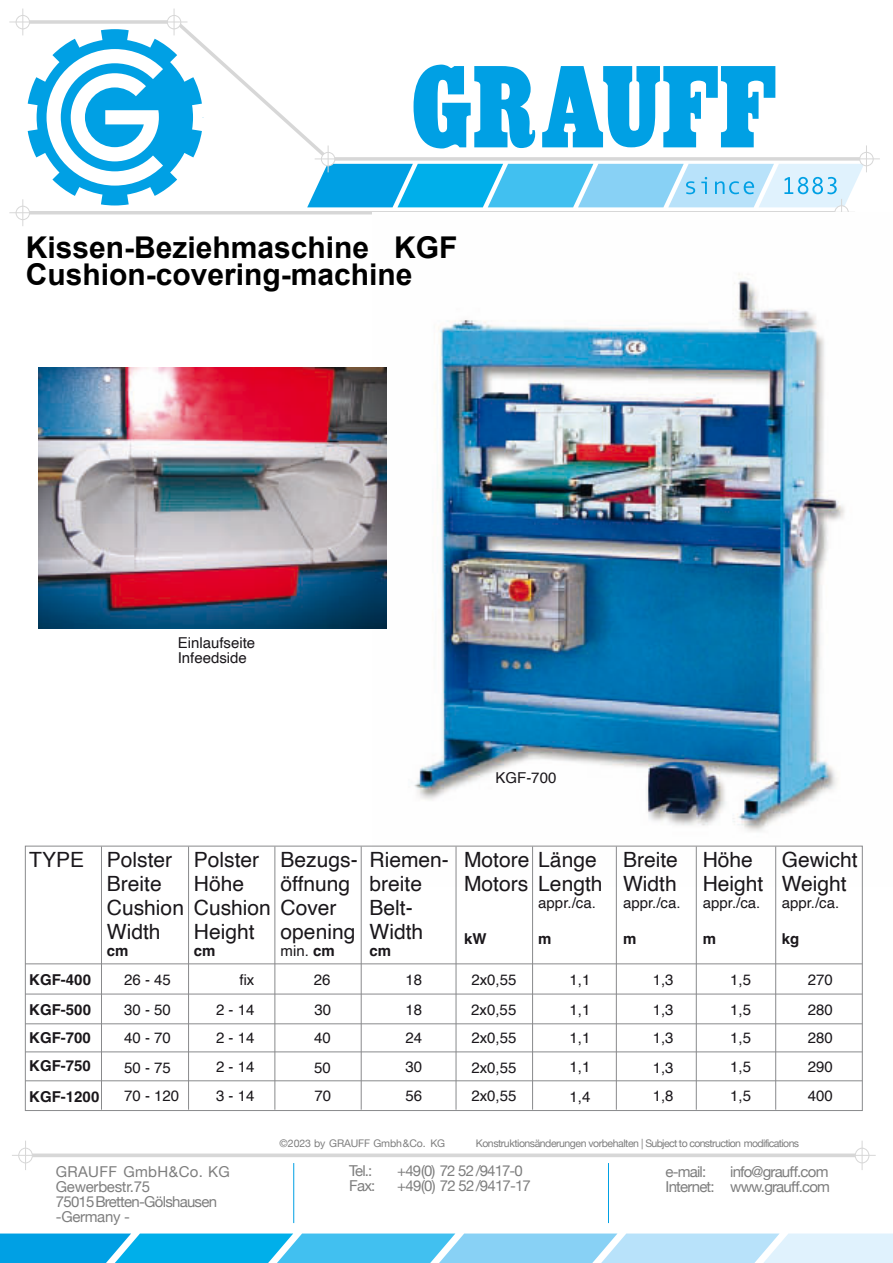
<style>
.page{position:relative;width:893px;height:1263px;background:#fff}
.page>*{position:absolute;margin:0;border:0;box-sizing:border-box;transform-origin:0 0}
.t1{font:700 30px/27px "Arial";color:#000}
.t2{font:21px/24px "Helvetica";color:#1a171b}
.t3{font:15px/30.6px "Helvetica";color:#1a171b}
.t4{font:15px/15px "Helvetica Neue";letter-spacing:-.05em;color:#7e7e7e;text-align:right}
.t5{font:15px/15px "Helvetica Neue";letter-spacing:-.02em;color:#7e7e7e}
.t6{font:700 15px/30.6px "Helvetica";color:#1a171b}
.t7{font:10.5px "Helvetica Neue";letter-spacing:-.045em;color:#7e7e7e}
.t8{font:10.5px "Helvetica Neue";letter-spacing:-.01em;color:#7e7e7e}
.s1{font-weight:700}
</style>
<div class="page">
<svg style="left:203px;top:44px;width:242px;height:98px"></svg>
<svg style="left:0;top:1233px;width:893px;height:30px;background:#6eccf2"></svg>
<hr style="left:23px;top:211px;width:819px;height:3px;background:#d7d7d7">
<svg style="left:9px;top:9px;width:194px;height:217px"></svg>
<svg style="left:33px;top:1153px;width:822px;height:4px;background:#dcdcdc"></svg>
<div style="left:19px;top:1148px;width:14px;height:15px;border:1px solid #d7d7d7;border-radius:50%"></div>
<svg style="left:12px;top:1155px;width:27px;height:1px"></svg>
<hr style="left:25px;top:1140px;width:1px;height:30px;background:#d7d7d7">
<svg style="left:855px;top:1148px;width:14px;height:15px"></svg>
<div style="left:855px;top:1148px;width:14px;height:15px;border:1px solid #d7d7d7;border-radius:50%"></div>
<svg style="left:848px;top:1155px;width:28px;height:1px"></svg>
<hr style="left:862px;top:1140px;width:1px;height:30px;background:#d7d7d7">
<hr style="left:293px;top:1163px;width:1px;height:60px;background:#00a0e4">
<hr style="left:608px;top:1163px;width:1px;height:60px;background:#00a0e4">
<svg style="left:307px;top:65px;width:573px;height:150px"></svg>
<img style="left:373px;top:213px;width:507px;height:674px">
<hr style="left:25px;top:963px;width:837px;height:1px;background:#898a8c">
<hr style="left:25px;top:994px;width:837px;height:1px;background:#898a8c">
<hr style="left:101px;top:846px;width:1px;height:264px;background:#898a8c">
<hr style="left:188px;top:846px;width:1px;height:264px;background:#898a8c">
<hr style="left:361px;top:846px;width:1px;height:264px;background:#898a8c">
<hr style="left:532px;top:846px;width:1px;height:264px;background:#898a8c">
<hr style="left:616px;top:846px;width:1px;height:264px;background:#898a8c">
<hr style="left:696px;top:846px;width:1px;height:264px;background:#898a8c">
<hr style="left:775px;top:846px;width:1px;height:264px;background:#898a8c">
<hr style="left:275px;top:846px;width:1px;height:264px;background:#898a8c">
<hr style="left:456px;top:846px;width:1px;height:264px;background:#898a8c">
<hr style="left:25px;top:1023px;width:837px;height:1px;background:#898a8c">
<hr style="left:25px;top:1052px;width:837px;height:1px;background:#898a8c">
<hr style="left:25px;top:1080px;width:837px;height:1px;background:#898a8c">
<img style="left:39px;top:368px;width:348px;height:261px">
<h1 class="t1" style="left:26px;top:237px;width:433px">Kissen-Beziehmaschine KGF<br>Cushion-covering-machine</h1>
<p class="t3" style="left:178px;top:636px;width:79px;line-height:15px">Einlaufseite<br>Infeedside</p>
<p class="t3" style="left:495px;top:763px;width:62px">KGF-700</p>
<h2 class="t2" style="left:782px;top:849px;width:77px">Gewicht<br>Weight</h2>
<p class="t3" style="left:782px;top:889px;width:59px">appr./ca.</p>
<p class="t6" style="left:782px;top:925px;width:19px">kg</p>
<h2 class="t2" style="left:703px;top:849px;width:62px">Höhe<br>Height</h2>
<p class="t3" style="left:703px;top:889px;width:59px">appr./ca.</p>
<p class="t6" style="left:703px;top:925px;width:15px">m</p>
<h2 class="t2" style="left:107px;top:849px;width:79px;text-indent:-78px">TYPE Polster<br>Breite<br>Cushion<br>Width</h2>
<p class="t6" style="left:107px;top:937px;width:23px">cm</p>
<h2 class="t2" style="left:194px;top:849px;width:79px">Polster<br>Höhe<br>Cushion<br>Height</h2>
<p class="t6" style="left:194px;top:937px;width:23px">cm</p>
<h2 class="t2" style="left:281px;top:849px;width:79px">Bezugs&shy;öffnung<br>Cover opening</h2>
<p class="t3" style="left:281px;top:937px;width:56px">min. <span class="s1">cm</span></p>
<h2 class="t2" style="left:369px;top:849px;width:81px">Riemen&shy;breite<br>Belt-<br>Width</h2>
<p class="t6" style="left:369px;top:937px;width:23px">cm</p>
<p class="t3" style="left:405px;top:965px;width:18px">18<br>18</p>
<p class="t3" style="left:405px;top:1023px;width:18px">24</p>
<h2 class="t2" style="left:464px;top:849px;width:134px">Motore Länge<br>Motors</h2>
<h2 class="t2" style="left:623px;top:849px;width:56px">Breite<br>Width</h2>
<p class="t3" style="left:623px;top:889px;width:59px">appr./ca.</p>
<p class="t6" style="left:623px;top:925px;width:15px">m</p>
<h2 class="t2" style="left:538px;top:873px;width:66px">Length</h2>
<p class="t3" style="left:538px;top:889px;width:59px">appr./ca.</p>
<p class="t6" style="left:538px;top:925px;width:15px">m</p>
<p class="t6" style="left:464px;top:925px;width:24px">kW</p>
<p class="t6" style="left:29px;top:965px;width:63px">KGF-400<br>KGF-500</p>
<p class="t3" style="left:124px;top:965px;width:48px">26 - 45<br>30 - 50</p>
<p class="t3" style="left:239px;top:965px;width:16px">fix</p>
<p class="t3" style="left:314px;top:965px;width:18px">26</p>
<p class="t3" style="left:471px;top:965px;width:47px">2x0,55</p>
<p class="t3" style="left:570px;top:965px;width:22px">1,1</p>
<p class="t3" style="left:653px;top:965px;width:22px">1,3</p>
<p class="t3" style="left:730px;top:965px;width:22px">1,5</p>
<p class="t3" style="left:808px;top:965px;width:27px">270</p>
<p class="t3" style="left:216px;top:995px;width:40px">2-14</p>
<p class="t3" style="left:314px;top:995px;width:18px">30</p>
<p class="t3" style="left:471px;top:995px;width:47px">2x0,55</p>
<p class="t3" style="left:570px;top:995px;width:22px">1,1</p>
<p class="t3" style="left:653px;top:995px;width:22px">1,3</p>
<p class="t3" style="left:730px;top:995px;width:22px">1,5</p>
<p class="t3" style="left:808px;top:995px;width:27px">280</p>
<p class="t6" style="left:29px;top:1023px;width:63px">KGF-700</p>
<p class="t3" style="left:124px;top:1024px;width:48px">40 - 70</p>
<p class="t3" style="left:216px;top:1024px;width:40px">2-14</p>
<p class="t3" style="left:314px;top:1024px;width:18px">40</p>
<p class="t3" style="left:471px;top:1024px;width:47px">2x0,55</p>
<p class="t3" style="left:570px;top:1024px;width:22px">1,1</p>
<p class="t3" style="left:653px;top:1024px;width:22px">1,3</p>
<p class="t3" style="left:730px;top:1024px;width:22px">1,5</p>
<p class="t3" style="left:808px;top:1024px;width:27px">280</p>
<p class="t6" style="left:29px;top:1051px;width:72px">KGF-750<br>KGF-1200</p>
<p class="t3" style="left:124px;top:1054px;width:57px;line-height:28.8px">50 - 75<br>70 - 120</p>
<p class="t3" style="left:216px;top:1054px;width:40px;line-height:28.5px">2-14<br>3-14</p>
<p class="t3" style="left:314px;top:1054px;width:18px;line-height:28.8px">50<br>70</p>
<p class="t3" style="left:405px;top:1054px;width:18px;line-height:28.5px">30<br>56</p>
<p class="t3" style="left:471px;top:1054px;width:47px;line-height:28.2px">2x0,55<br>2x0,55</p>
<p class="t3" style="left:570px;top:1053px;width:22px;line-height:29.4px">1,1<br>1,4</p>
<p class="t3" style="left:653px;top:1054px;width:22px;line-height:27.9px">1,3<br>1,8</p>
<p class="t3" style="left:730px;top:1053px;width:22px;line-height:28.7px">1,5<br>1,5</p>
<p class="t3" style="left:808px;top:1054px;width:27px;line-height:28.7px">290<br>400</p>
<p class="t8" style="left:280px;top:1137px;width:167px">©2023 by GRAUFF Gmbh&amp;Co. KG</p>
<p class="t7" style="left:476px;top:1137px;width:325px">Konstruktionsänderungen vorbehalten | Subject to construction modifications</p>
<p class="t4" style="left:666px;top:1164px;width:42px">e-mail:</p>
<p class="t5" style="left:56px;top:1164px;width:176px">GRAUFF GmbH&amp;Co. KG<br>Gewerbestr.75<br>75015Bretten-Gölshausen -Germany -</p>
<p class="t4" style="left:349px;top:1162px;width:25px">Tel.:</p>
<p class="t4" style="left:397px;top:1162px;width:127px">+49(0) 72 52 /9417-0</p>
<p class="t4" style="left:666px;top:1164px;width:166px">info@grauff.com<br>Internet: www.grauff.com</p>
<p class="t4" style="left:349px;top:1177px;width:28px">Fax:</p>
<p class="t4" style="left:397px;top:1177px;width:135px">+49(0) 72 52/9417-17</p>
</div>
